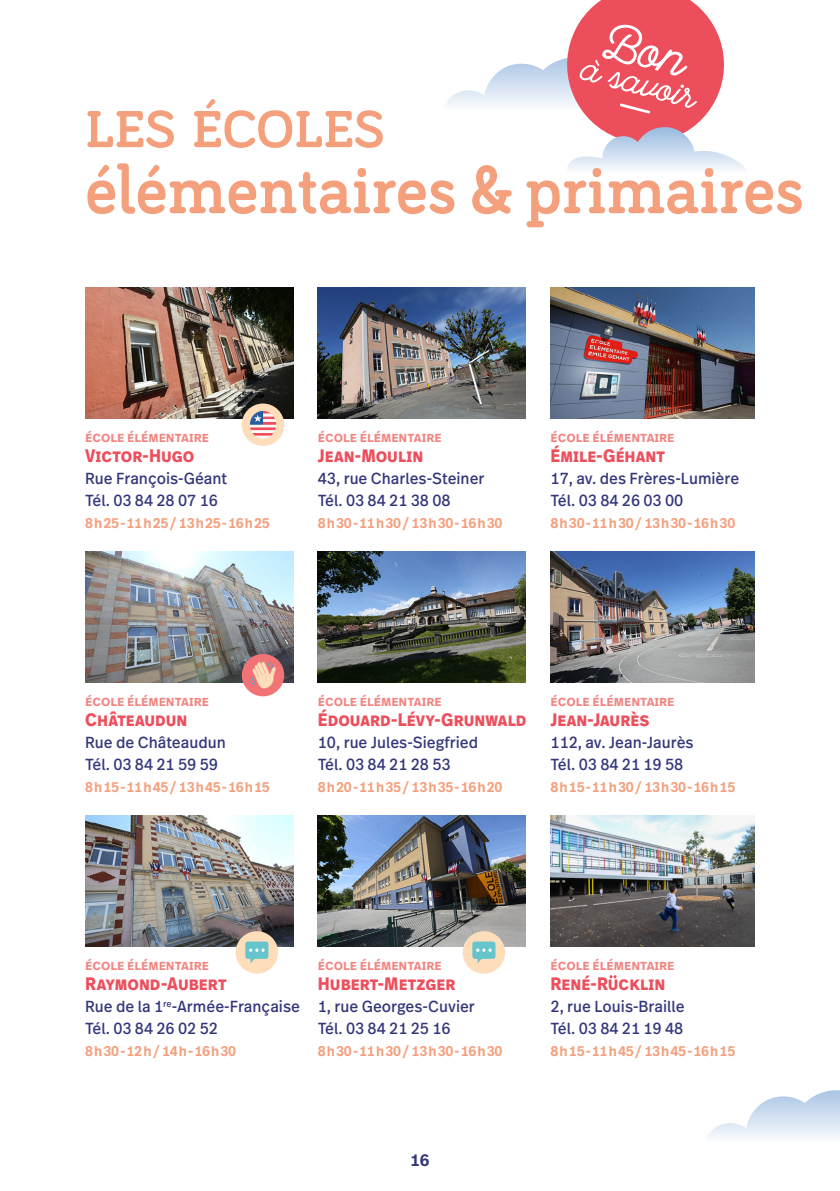
<style>
.page{position:relative;width:840px;height:1191px;background:#fff}
.page>*{position:absolute;margin:0;border:0;box-sizing:border-box;transform-origin:0 0}
.t1{font:700 70px "Bariol Serif";color:#f4a07d;scale:.95 1}
.t2{font:700 53.8px "Bariol Serif";color:#f4a07d}
.t3{font:700 18px "Real Text Pro";letter-spacing:.005em;color:#ed4e5c;scale:.9 1}
.t4{font:600 16.4px "Real Text Pro";color:#33377a}
.t5{font:16px "Real Text Pro";color:#33377a;scale:.95 1}
.t6{font:600 14px "Real Text Pro";letter-spacing:.085em;color:#f4a07d;scale:.95 1}
.t7{font:600 14px "Real Text Pro";color:#f28581;scale:.95 1}
</style>
<div class="page">
<img style="left:85px;top:288px;width:209px;height:130px">
<img style="left:85px;top:552px;width:209px;height:130px">
<img style="left:85px;top:816px;width:209px;height:130px">
<img style="left:317px;top:288px;width:208px;height:130px">
<img style="left:317px;top:552px;width:208px;height:130px">
<img style="left:317px;top:816px;width:208px;height:130px">
<img style="left:550px;top:288px;width:204px;height:130px">
<img style="left:550px;top:552px;width:204px;height:130px">
<img style="left:550px;top:816px;width:204px;height:130px">
<div style="left:242px;top:654px;width:42px;height:42px;background:#f17376;border-radius:50%"></div>
<svg style="left:250px;top:662px;width:26px;height:27px"></svg>
<div style="left:235px;top:931px;width:43px;height:42px;background:#fedeba;border-radius:50%"></div>
<svg style="left:245px;top:941px;width:23px;height:22px"></svg>
<div style="left:462px;top:931px;width:43px;height:42px;background:#fedeba;border-radius:50%"></div>
<svg style="left:472px;top:941px;width:23px;height:22px"></svg>
<svg style="left:707px;top:1090px;width:132px;height:48px"></svg>
<svg style="left:445px;top:0;width:301px;height:170px"></svg>
<div style="left:242px;top:403px;width:42px;height:43px;background:#fedeba;border-radius:50%"></div>
<svg style="left:250px;top:411px;width:26px;height:27px"></svg>
<p class="t2" style="left:85px;top:92px;width:301px">LES ÉCOLES</p>
<p class="t1" style="left:85px;top:141px;width:757px">élémentaires &amp; primaires</p>
<p class="t7" style="left:85px;top:427px;width:132px">école élémentaire</p>
<p class="t3" style="left:85px;top:443px;width:123px">Victor-Hugo</p>
<p class="t5" style="left:85px;top:467px;width:151px">Rue François-Géant</p>
<p class="t5" style="left:85px;top:489px;width:141px">Tél. 03 84 28 07 16</p>
<p class="t6" style="left:85px;top:513px;width:196px">8h25-11h25/ 13h25-16h25</p>
<p class="t7" style="left:317px;top:427px;width:132px">école élémentaire</p>
<p class="t3" style="left:317px;top:443px;width:119px">Jean-Moulin</p>
<p class="t5" style="left:317px;top:467px;width:177px">43, rue Charles-Steiner</p>
<p class="t5" style="left:317px;top:489px;width:141px">Tél. 03 84 21 38 08</p>
<p class="t6" style="left:317px;top:513px;width:196px">8h30-11h30/ 13h30-16h30</p>
<p class="t7" style="left:550px;top:427px;width:132px">école élémentaire</p>
<p class="t3" style="left:550px;top:443px;width:128px">Émile-Géhant</p>
<p class="t5" style="left:550px;top:467px;width:200px">17, av. des Frères-Lumière</p>
<p class="t5" style="left:550px;top:489px;width:141px">Tél. 03 84 26 03 00</p>
<p class="t6" style="left:550px;top:513px;width:196px">8h30-11h30/ 13h30-16h30</p>
<p class="t7" style="left:85px;top:691px;width:132px">école élémentaire</p>
<p class="t3" style="left:85px;top:707px;width:115px">Châteaudun</p>
<p class="t5" style="left:85px;top:731px;width:149px">Rue de Châteaudun</p>
<p class="t5" style="left:85px;top:753px;width:141px">Tél. 03 84 21 59 59</p>
<p class="t6" style="left:85px;top:777px;width:196px">8h15-11h45/ 13h45-16h15</p>
<p class="t7" style="left:317px;top:691px;width:132px">école élémentaire</p>
<p class="t3" style="left:317px;top:707px;width:233px">Édouard-Lévy-Grunwald</p>
<p class="t5" style="left:317px;top:731px;width:170px">10, rue Jules-Siegfried</p>
<p class="t5" style="left:317px;top:753px;width:141px">Tél. 03 84 21 28 53</p>
<p class="t6" style="left:317px;top:777px;width:196px">8h20-11h35/ 13h35-16h20</p>
<p class="t7" style="left:550px;top:691px;width:132px">école élémentaire</p>
<p class="t3" style="left:550px;top:707px;width:111px">Jean-Jaurès</p>
<p class="t5" style="left:550px;top:731px;width:152px">112, av. Jean-Jaurès</p>
<p class="t5" style="left:550px;top:753px;width:141px">Tél. 03 84 21 19 58</p>
<p class="t6" style="left:550px;top:777px;width:196px">8h15-11h30/ 13h30-16h15</p>
<p class="t7" style="left:85px;top:955px;width:132px">école élémentaire</p>
<p class="t3" style="left:85px;top:971px;width:158px">Raymond-Aubert</p>
<p class="t5" style="left:85px;top:995px;width:227px">Rue de la 1<sup>re</sup>-Armée-Française</p>
<p class="t5" style="left:85px;top:1017px;width:141px">Tél. 03 84 26 02 52</p>
<p class="t6" style="left:85px;top:1041px;width:160px">8h30-12h/ 14h-16h30</p>
<p class="t7" style="left:317px;top:955px;width:132px">école élémentaire</p>
<p class="t3" style="left:317px;top:971px;width:154px">Hubert-Metzger</p>
<p class="t5" style="left:317px;top:995px;width:167px">1, rue Georges-Cuvier</p>
<p class="t5" style="left:317px;top:1017px;width:141px">Tél. 03 84 21 25 16</p>
<p class="t6" style="left:317px;top:1041px;width:196px">8h30-11h30/ 13h30-16h30</p>
<p class="t4" style="left:410px;top:1148px;width:21px">16</p>
<p class="t7" style="left:550px;top:955px;width:132px">école élémentaire</p>
<p class="t3" style="left:550px;top:971px;width:129px">René-Rücklin</p>
<p class="t5" style="left:550px;top:995px;width:143px">2, rue Louis-Braille</p>
<p class="t5" style="left:550px;top:1017px;width:141px">Tél. 03 84 21 19 48</p>
<p class="t6" style="left:550px;top:1041px;width:196px">8h15-11h45/ 13h45-16h15</p>
</div>
